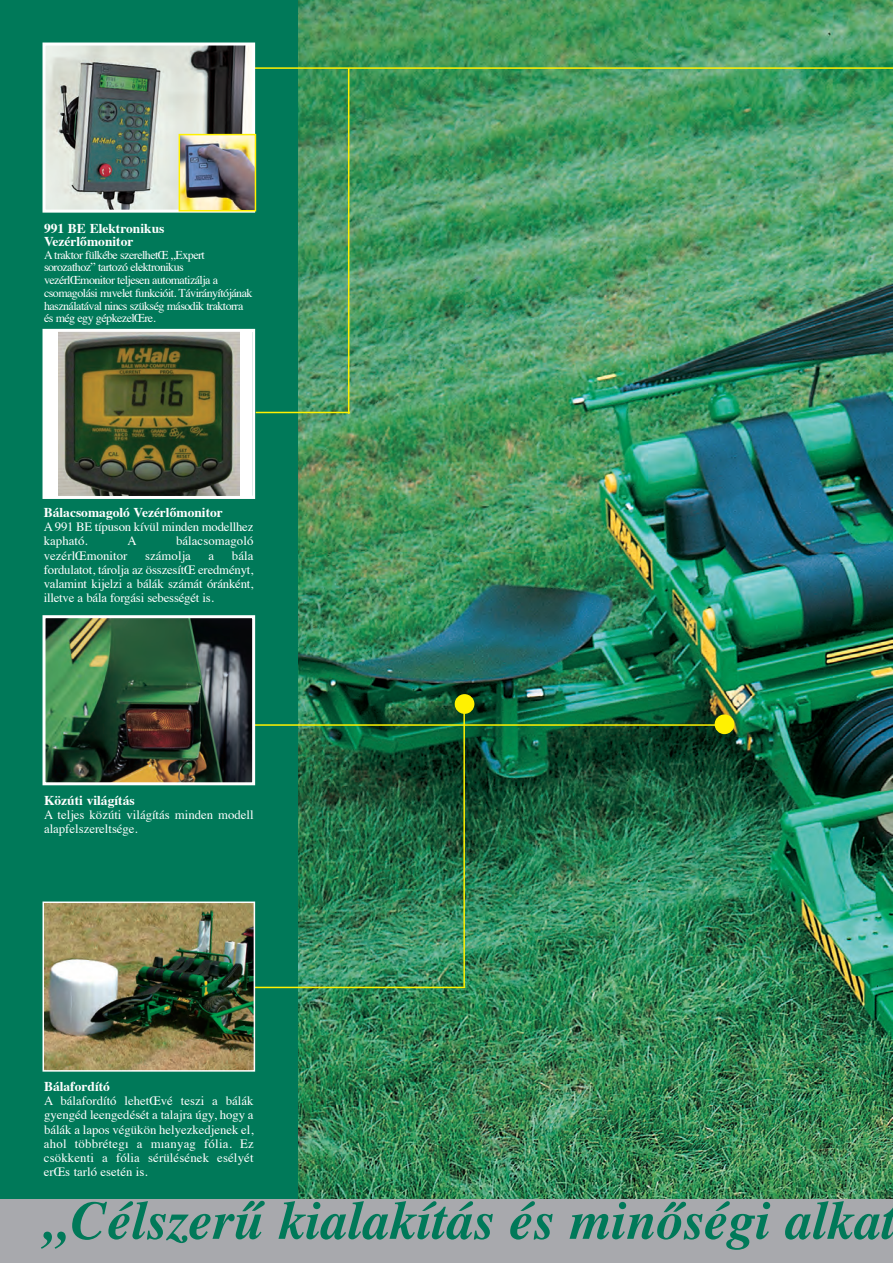
<style>
.page{position:relative;width:893px;height:1263px;background:#fff}
.page>*{position:absolute;margin:0;border:0;box-sizing:border-box;transform-origin:0 0}
.t1{font:italic 700 54px "Times";color:#007959}
.t2{font:700 13.5px/12.8px "Times";color:#fff}
.t3{font:12.75px/14.2px "Times";color:#fff}
.t4{font:12px/12.8px "Times";letter-spacing:-.045em;color:#fff}
</style>
<div class="page">
<img style="left:298px;top:0;width:595px;height:1199px">
<div style="left:0;top:0;width:298px;height:1216px;background:#007959"></div>
<div style="left:0;top:1199px;width:893px;height:64px;background:#a8a9ad"></div>
<div style="left:455px;top:694px;width:19px;height:20px;background:#fff101;border-radius:50%"></div>
<div style="left:715px;top:714px;width:19px;height:20px;background:#fff101;border-radius:50%"></div>
<hr style="left:233px;top:67px;width:660px;height:2px;background:#fff101">
<hr style="left:239px;top:724px;width:484px;height:2px;background:#fff101">
<hr style="left:198px;top:987px;width:267px;height:1px;background:#fff101">
<hr style="left:463px;top:700px;width:2px;height:288px;background:#fff101">
<img style="left:47px;top:47px;width:204px;height:162px">
<div style="left:43px;top:43px;width:212px;height:170px;border:3px solid #fff"></div>
<div style="left:46px;top:332px;width:206px;height:164px;background:#fff"></div>
<img style="left:58px;top:333px;width:181px;height:162px">
<div style="left:43px;top:329px;width:212px;height:170px;border:3px solid #fff"></div>
<img style="left:47px;top:619px;width:204px;height:162px">
<div style="left:43px;top:615px;width:212px;height:170px;border:3px solid #fff"></div>
<hr style="left:348px;top:68px;width:1px;height:346px;background:#fff101">
<hr style="left:256px;top:412px;width:94px;height:1px;background:#fff101">
<img style="left:182px;top:137px;width:71px;height:71px">
<div style="left:179px;top:134px;width:77px;height:77px;border:2px solid #fff101"></div>
<img style="left:46px;top:904px;width:206px;height:164px">
<div style="left:43px;top:901px;width:212px;height:170px;border:2px solid #fff"></div>
<p class="t2" style="left:44px;top:224px;width:122px">991 BE Elektronikus<br>Vezérlőmonitor</p>
<p class="t4" style="left:44px;top:249px;width:210px">A traktor fülkébe szerelhetŒ „Expert sorozathoz” tartozó elektronikus vezérlŒmonitor teljesen automatizálja a csomagolási mıvelet funkcióit. Távirányítójának használatával nincs szükség második traktorra és még egy gépkezelŒre.</p>
<p class="t2" style="left:44px;top:507px;width:181px">Bálacsomagoló Vezérlőmonitor</p>
<p class="t3" style="left:44px;top:521px;width:211px">A 991 BE típuson kívül minden modellhez kapható.</p>
<p class="t3" style="left:127px;top:535px;width:11px">A</p>
<p class="t3" style="left:176px;top:535px;width:79px">bálacsomagoló</p>
<p class="t3" style="left:44px;top:549px;width:85px">vezérlŒmonitor</p>
<p class="t3" style="left:145px;top:549px;width:47px">számolja</p>
<p class="t3" style="left:209px;top:549px;width:7px">a</p>
<p class="t3" style="left:44px;top:549px;width:211px;text-align:justify;text-indent:188px">bála fordulatot, tárolja az összesítŒ eredményt, valamint kijelzi a bálák számát óránként, illetve a bála forgási sebességét is.</p>
<p class="t2" style="left:44px;top:795px;width:92px">Közúti világítás</p>
<p class="t3" style="left:44px;top:808px;width:211px">A teljes közúti világítás minden modell alapfelszereltsége.</p>
<p class="t2" style="left:44px;top:1081px;width:68px">Bálafordító</p>
<p class="t3" style="left:44px;top:1095px;width:211px;text-align:justify">A bálafordító lehetŒvé teszi a bálák gyengéd leengedését a talajra úgy, hogy a bálák a lapos végükön helyezkedjenek el, ahol többrétegı a mıanyag fólia. Ez csökkenti a fólia sérülésének esélyét erŒs tarló esetén is.</p>
<h1 class="t1" style="left:44px;top:1198px;width:853px">„Célszerű kialakítás és minőségi alkat</h1>
</div>
